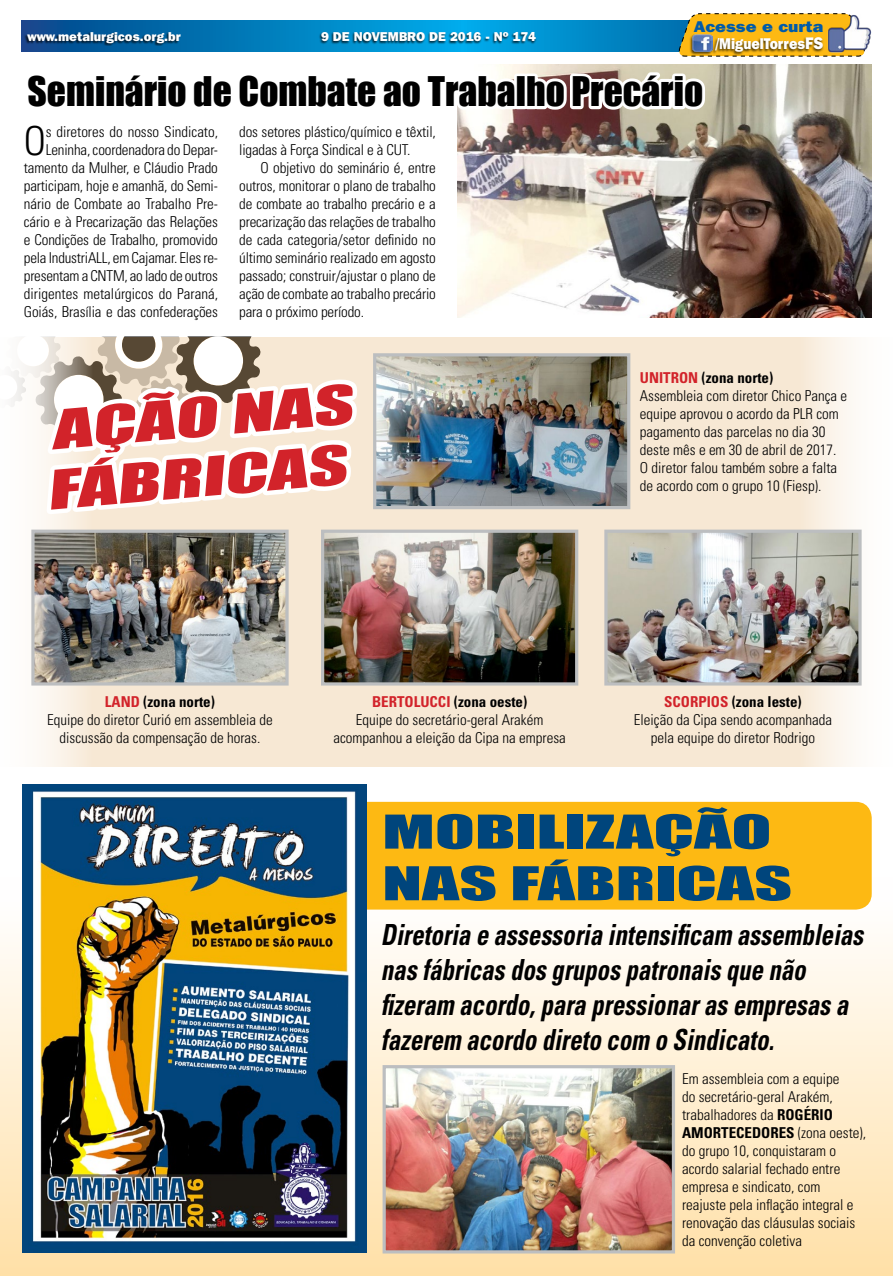
<style>
.page{position:relative;width:893px;height:1276px;background:#fff}
.page>*{position:absolute;margin:0;border:0;box-sizing:border-box;transform-origin:0 0}
.t1{font:italic 49.8px/59.7px "Impact";color:#d2232a;scale:1.57 1}
.t2{font:43.05px/51.6px "Impact";color:#00457c;scale:1.71 1}
.t3{font:300 condensed 39.9px "Univers";color:#000}
.t4{font:37.5px "Impact";color:#000}
.t5{font:italic 700 condensed 29.1px/35px "Univers";color:#000;scale:.85 1}
.t6{font:800 15.45px/17.4px "Franklin Gothic IT Cby BT";color:#fff;text-align:right;scale:.88 1}
.t7{font:300 condensed 15px/18px "Univers";color:#000}
.t8{font:800 12.75px "Franklin Gothic IT Cby BT";color:#fff}
.s1{color:#005baa}
.s2{font-size:16.65px}
.s3{font-weight:700;color:#d2232a}
.s4{font-weight:700}
</style>
<div class="page">
<div style="left:0;top:877px;width:893px;height:399px;background:linear-gradient(to bottom,#feffff,#fddfa8)"></div>
<div style="left:281px;top:802px;width:591px;height:107px;background:#fdb913;border-radius:16px"></div>
<img style="left:457px;top:65px;width:415px;height:253px">
<svg style="left:21px;top:21px;width:656px;height:31px;background:#0080bf"></svg>
<div style="left:24px;top:31px;width:157px;height:15px;background:#000;opacity:.75"></div>
<div style="left:319px;top:31px;width:218px;height:13px;background:#000;opacity:.75"></div>
<svg style="left:677px;top:13px;width:187px;height:44px;background:#e5b22c"></svg>
<div style="left:711px;top:37px;width:112px;height:18px;background:#000;opacity:.75"></div>
<div style="left:689px;top:34px;width:24px;height:22px;background:#000;opacity:.75"></div>
<img style="left:693px;top:35px;width:20px;height:17px">
<img style="left:827px;top:15px;width:45px;height:38px">
<svg style="left:457px;top:67px;width:252px;height:52px"></svg>
<svg style="left:31px;top:337px;width:831px;height:429px;background:#f7e9d7"></svg>
<img style="left:377px;top:357px;width:249px;height:148px">
<div style="left:373px;top:353px;width:257px;height:156px;border:3px solid #bcbec0"></div>
<img style="left:35px;top:533px;width:250px;height:148px">
<div style="left:31px;top:529px;width:258px;height:156px;border:3px solid #bcbec0"></div>
<img style="left:325px;top:533px;width:249px;height:148px">
<div style="left:321px;top:529px;width:257px;height:156px;border:3px solid #bcbec0"></div>
<img style="left:608px;top:533px;width:250px;height:148px">
<div style="left:604px;top:529px;width:258px;height:156px;border:3px solid #bcbec0"></div>
<svg style="left:11px;top:337px;width:357px;height:182px"></svg>
<img style="left:22px;top:784px;width:344px;height:468px">
<img style="left:387px;top:1069px;width:284px;height:180px">
<div style="left:383px;top:1065px;width:292px;height:188px;border:3px solid #bcbec0"></div>
<p class="t8" style="left:28px;top:28px;width:155px">www.metalurgicos.org.br</p>
<p class="t8" style="left:321px;top:28px;width:216px">9 DE NOVEMBRO DE 2016 - Nº 174</p>
<p class="t6" style="left:694px;top:17px;width:148px"><span class="s1">Acesse e curta </span>/MiguelTorres<span class="s2">FS</span></p>
<h3 class="t4" style="left:28px;top:62px;width:677px">Seminário de Combate ao Trabalho Precário</h3>
<h3 class="t3" style="left:24px;top:117px;width:24px">O</h3>
<p class="t7" style="left:24px;top:123px;width:196px;text-align:right">s diretores do nosso Sindicato, Leninha, coordenadora do Depar&shy;tamento da Mulher, e Cláudio Prado participam, hoje e amanhã, do Semi&shy;nário de Combate ao Trabalho Pre&shy;cário e à Precarização das Relações e Condições de Trabalho, promovido pela IndustriALL, em Cajamar. Eles re&shy;presentam a CNTM, ao lado de outros dirigentes metalúrgicos do Paraná, Goiás, Brasília e das confederações</p>
<p class="t7" style="left:239px;top:123px;width:198px">dos setores plástico/químico e têxtil, ligadas à Força Sindical e à CUT.</p>
<p class="t7" style="left:239px;top:159px;width:198px;text-align:justify;text-indent:21px">O objetivo do seminário é, entre outros, monitorar o plano de trabalho de combate ao trabalho precário e a precarização das relações de trabalho de cada categoria/setor definido no último seminário realizado em agosto passado; construir/ajustar o plano de ação de combate ao trabalho precário para o próximo período.</p>
<h1 class="t1" style="left:38px;top:400px;width:200px;rotate:-5deg">AÇÃO NAS<br>FÁBRICAS</h1>
<p class="t7" style="left:640px;top:368px;width:209px"><span class="s3">UNITRON</span> <span class="s4">(zona norte)<br></span>Assembleia com diretor Chico Pança e equipe aprovou o acordo da PLR com pagamento das parcelas no dia 30 deste mês e em 30 de abril de 2017.<br>O diretor falou também sobre a falta de acordo com o grupo 10 (Fiesp).</p>
<p class="t7" style="left:47px;top:692px;width:227px;text-align:center"><span class="s3">LAND</span> <span class="s4">(zona norte)<br></span>Equipe do diretor Curió em assembleia de discussão da compensação de horas.</p>
<p class="t7" style="left:333px;top:692px;width:234px;text-align:center"><span class="s3">BERTOLUCCI</span> <span class="s4">(zona oeste)<br></span>Equipe do secretário-geral Arakém acompanhou a eleição da Cipa na empresa</p>
<p class="t7" style="left:634px;top:692px;width:200px;text-align:center"><span class="s3">SCORPIOS</span> <span class="s4">(zona leste)<br></span>Eleição da Cipa sendo acompanhada pela equipe do diretor Rodrigo</p>
<h2 class="t2" style="left:382px;top:805px;width:241px">MOBILIZAÇÃO<br>NAS FÁBRICAS</h2>
<h3 class="t5" style="left:381px;top:917px;width:569px">Diretoria e assessoria intensificam assembleias nas fábricas dos grupos patronais que não fizeram acordo, para pressionar as empresas a fazerem acordo direto com o Sindicato.</h3>
<p class="t7" style="left:682px;top:1069px;width:186px">Em assembleia com a equipe<br>do secretário-geral Arakém, trabalhadores da <span class="s4">ROGÉRIO<br>AMORTECEDORES</span> (zona oeste), do grupo 10, conquistaram o acordo salarial fechado entre empresa e sindicato, com reajuste pela inflação integral e renovação das cláusulas sociais da convenção coletiva</p>
</div>
